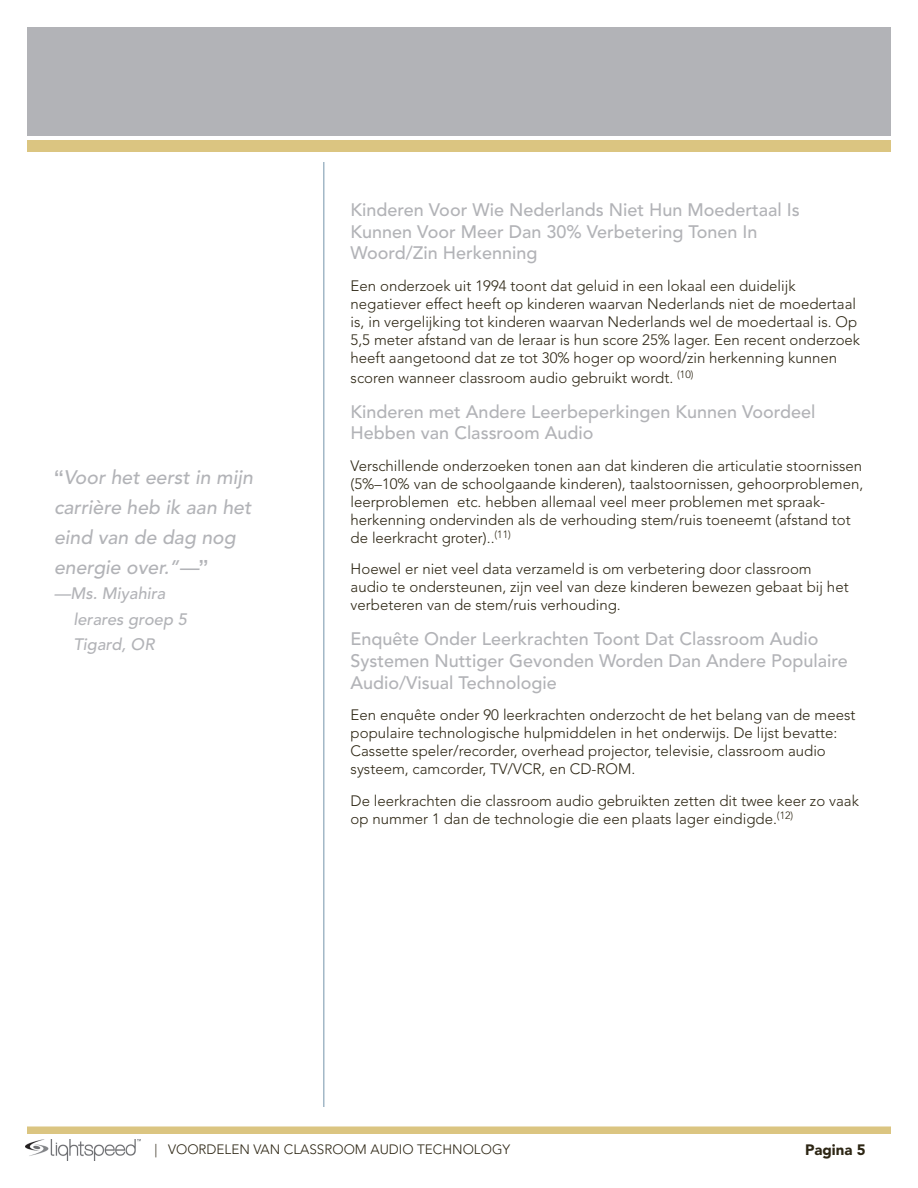
<style>
.page{position:relative;width:918px;height:1188px;background:#fff}
.page>*{position:absolute;margin:0;border:0;box-sizing:border-box;transform-origin:0 0}
.t1{font:italic 500 19.5px/30px "Avenir LT Std";color:#b2b3b7}
.t2{font:500 18px/21.6px "Avenir LT Std";color:#b2b3b7}
.t3{font:italic 500 16.5px/25.5px "Avenir LT Std";color:#b2b3b7}
.t4{font:300 15px/18px "Avenir LT Std";color:#2d2614}
.t5{font:900 15px "Avenir LT Std";color:#2d2614}
.t6{font:300 13.5px "Avenir LT Std";color:#2d2614}
.s1{font-family:"Arial";font-weight:700;font-style:normal}
</style>
<div class="page">
<hr style="left:323px;top:162px;width:1px;height:945px;background:#7594ab">
<div style="left:27px;top:27px;width:864px;height:108px;background:#b2b3b7"></div>
<div style="left:27px;top:1126px;width:864px;height:8px;background:#dbc581"></div>
<div style="left:27px;top:140px;width:864px;height:12px;background:#dbc581"></div>
<img style="left:25px;top:1139px;width:115px;height:21px">
<p class="t1" style="left:54px;top:462px;width:201px"><span class="s1">“</span>Voor het eerst in mijn carrière heb ik aan het eind van de dag nog energie over.”—<span class="s1">”</span></p>
<p class="t3" style="left:74px;top:581px;width:115px;text-indent:-20px">—Ms. Miyahira lerares groep 5<br>Tigard, OR</p>
<p class="t2" style="left:351px;top:200px;width:451px">Kinderen Voor Wie Nederlands Niet Hun Moedertaal Is<br>Kunnen Voor Meer Dan 30% Verbetering Tonen In<br>Woord/Zin Herkenning</p>
<p class="t4" style="left:351px;top:277px;width:511px">Een onderzoek uit 1994 toont dat geluid in een lokaal een duidelijk negatiever effect heeft op kinderen waarvan Nederlands niet de moedertaal is, in vergelijking tot kinderen waarvan Nederlands wel de moedertaal is. Op 5,5 meter afstand van de leraar is hun score 25% lager. Een recent onderzoek heeft aangetoond dat ze tot 30% hoger op woord/zin herkenning kunnen</p>
<p class="t4" style="left:351px;top:368px;width:344px">scoren wanneer classroom audio gebruikt wordt. <sup>(10)</sup></p>
<p class="t2" style="left:351px;top:401px;width:466px">Kinderen met Andere Leerbeperkingen Kunnen Voordeel<br>Hebben van Classroom Audio</p>
<p class="t4" style="left:351px;top:457px;width:514px">Verschillende onderzoeken tonen aan dat kinderen die articulatie stoornissen (5%–10% van de schoolgaande kinderen), taalstoornissen, gehoorproblemen, leerproblemen etc. hebben allemaal veel meer problemen met spraak&shy;herkenning ondervinden als de verhouding stem/ruis toeneemt (afstand tot de leerkracht groter)..<sup>(11)</sup></p>
<p class="t4" style="left:351px;top:560px;width:500px">Hoewel er niet veel data verzameld is om verbetering door classroom audio te ondersteunen, zijn veel van deze kinderen bewezen gebaat bij het verbeteren van de stem/ruis verhouding.</p>
<p class="t2" style="left:351px;top:629px;width:499px">Enquête Onder Leerkrachten Toont Dat Classroom Audio<br>Systemen Nuttiger Gevonden Worden Dan Andere Populaire<br>Audio/Visual Technologie</p>
<p class="t4" style="left:351px;top:706px;width:506px">Een enquête onder 90 leerkrachten onderzocht de het belang van de meest populaire technologische hulpmiddelen in het onderwijs. De lijst bevatte:<br>Cassette speler/recorder, overhead projector, televisie, classroom audio systeem, camcorder, TV/VCR, en CD-ROM.</p>
<p class="t4" style="left:351px;top:791px;width:510px">De leerkrachten die classroom audio gebruikten zetten dit twee keer zo vaak op nummer 1 dan de technologie die een plaats lager eindigde.<sup>(12)</sup></p>
<p class="t6" style="left:155px;top:1141px;width:357px">| VOORDELEN VAN CLASSROOM AUDIO TECHNOLOGY</p>
<p class="t5" style="left:805px;top:1140px;width:62px">Pagina 5</p>
</div>
